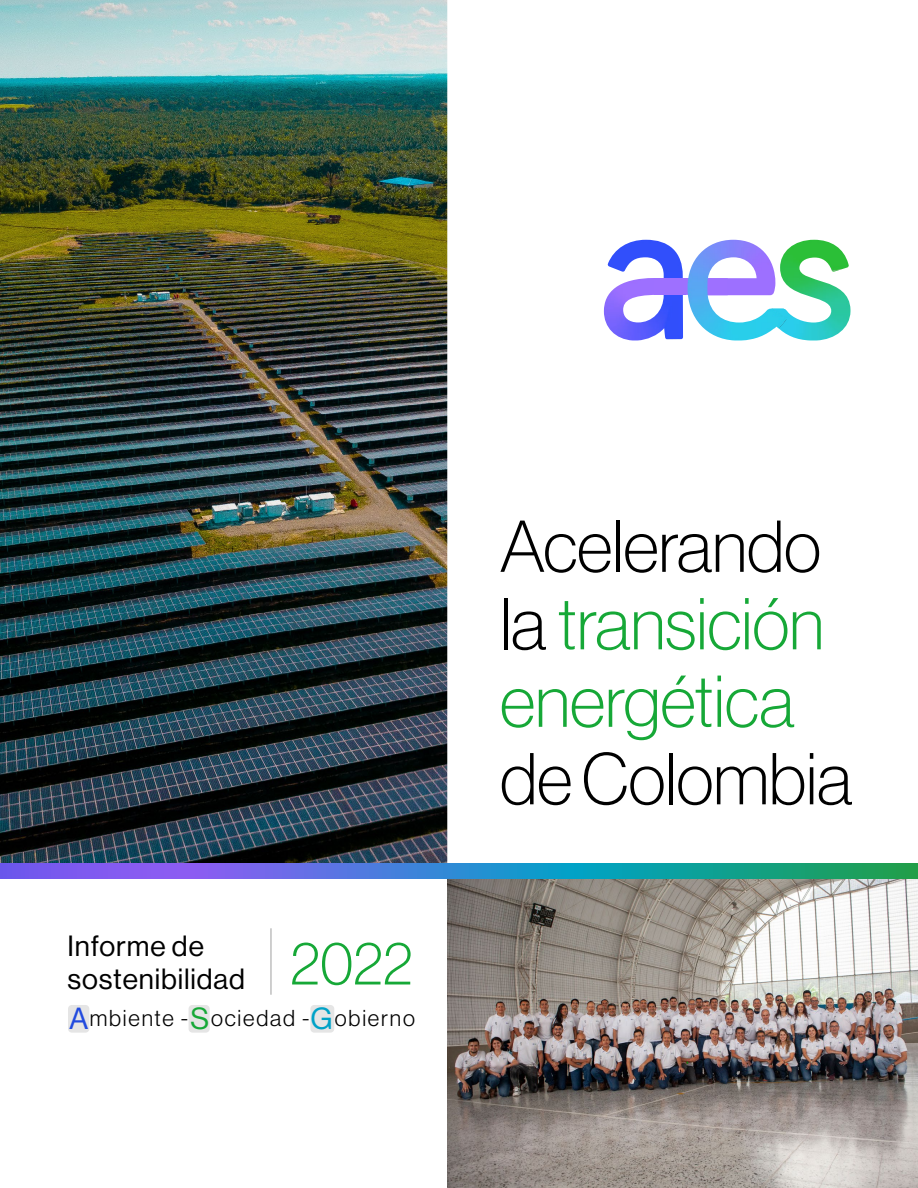
<style>
.page{position:relative;width:918px;height:1188px;background:#fff}
.page>*{position:absolute;margin:0;border:0;box-sizing:border-box;transform-origin:0 0}
.t1{font:71.7px/77.6px "N Haas Grotesk DS Pro 35 X Lt";color:#16a837;text-align:justify}
.t2{font:71.7px "N Haas Grotesk DS Pro 35 X Lt";color:#000}
.t3{font:28.65px/32.8px "N Haas Grotesk DS Pro 55 Rg";letter-spacing:.03em;color:#000}
.t4{font:22.5px "N Haas Grotesk DS Pro 45 Lt";letter-spacing:.08em;color:#000}
.s1{font-family:"N Haas Grotesk DS Pro 55 Rg";font-size:29.85px;color:#214ade}
.s2{font-family:"N Haas Grotesk DS Pro 55 Rg";font-size:29.85px;color:#16a837}
.s3{font-family:"N Haas Grotesk DS Pro 55 Rg";font-size:29.85px;color:#00a2c7}
.s4{color:#000}
</style>
<div class="page">
<img style="left:448px;top:879px;width:470px;height:309px">
<img style="left:0;top:0;width:449px;height:864px">
<img style="left:604px;top:240px;width:79px;height:100px">
<img style="left:657px;top:276px;width:10px;height:21px">
<div style="left:654px;top:278px;width:43px;height:17px;background:#9e70ff"></div>
<img style="left:786px;top:240px;width:64px;height:100px">
<img style="left:786px;top:318px;width:2px;height:6px">
<img style="left:688px;top:240px;width:98px;height:100px">
<img style="left:768px;top:299px;width:22px;height:19px">
<svg style="left:707px;top:277px;width:21px;height:20px"></svg>
<svg style="left:0;top:864px;width:918px;height:15px;background:#3f83c0"></svg>
<div style="left:310px;top:1005px;width:24px;height:28px;background:#e5e5e5;border-radius:4px"></div>
<div style="left:68px;top:1005px;width:21px;height:28px;background:#e5e5e5;border-radius:4px"></div>
<div style="left:189px;top:1005px;width:21px;height:28px;background:#e5e5e5;border-radius:4px"></div>
<hr style="left:270px;top:928px;width:2px;height:67px;background:#bfbfbf">
<p class="t3" style="left:68px;top:930px;width:347px">Informe de<br>sostenibilidad <sup>2022</sup></p>
<p class="t4" style="left:69px;top:1005px;width:347px"><span class="s1">A</span>mbiente - <span class="s2">S</span>ociedad - <span class="s3">G</span>obierno</p>
<p class="t1" style="left:500px;top:508px;width:326px"><span class="s4">Acelerando la</span> transición energética</p>
<p class="t2" style="left:500px;top:739px;width:354px">de Colombia</p>
</div>
